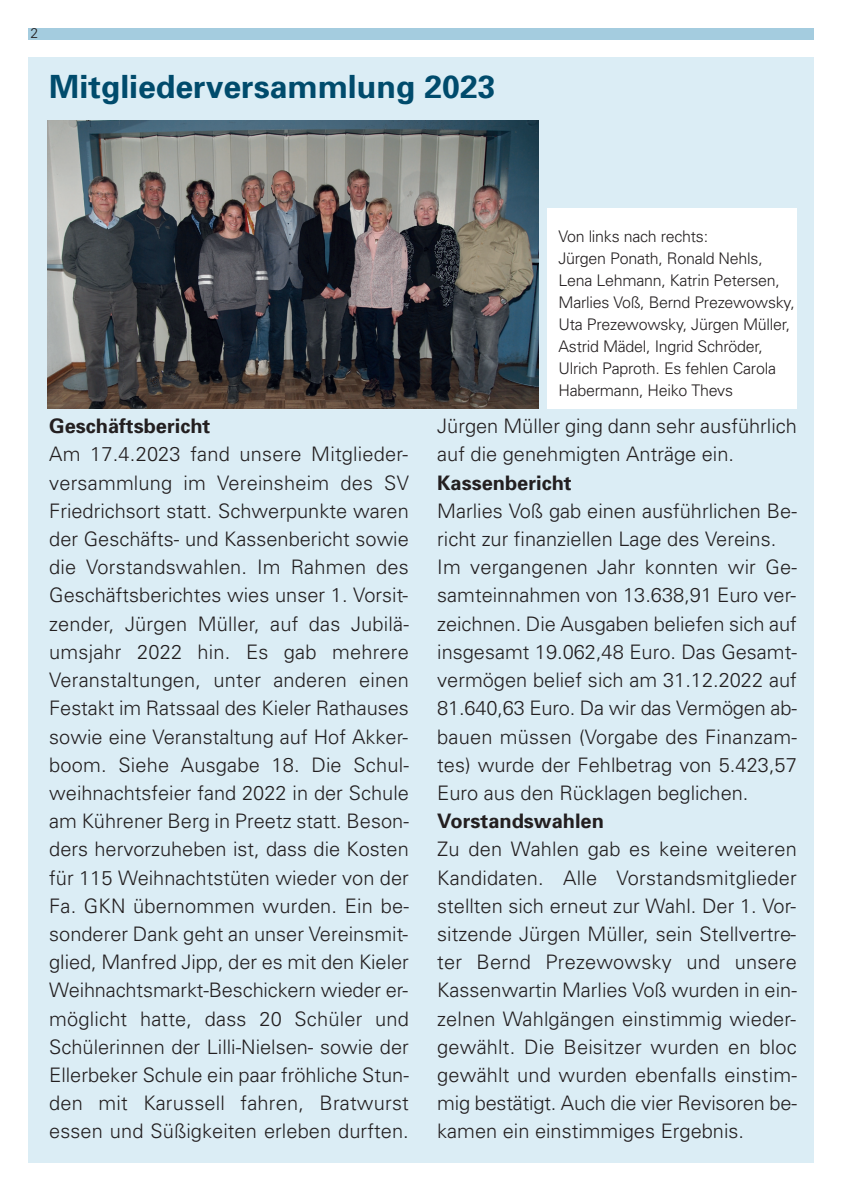
<style>
.page{position:relative;width:842px;height:1191px;background:#fff}
.page>*{position:absolute;margin:0;border:0;box-sizing:border-box;transform-origin:0 0}
.t1{font:700 32px "Univers";color:#004b6c}
.t2{font:300 20px/28.2px "Univers";color:#231f20;text-align:justify}
.t3{font:700 20px "Univers";color:#231f20}
.t4{font:300 16px/22px "Univers";letter-spacing:-.015em;color:#231f20}
.t5{font:300 14px "Univers";color:#231f20}
</style>
<div class="page">
<div style="left:28px;top:28px;width:786px;height:12px;background:#a4ccdf"></div>
<div style="left:28px;top:57px;width:786px;height:1105px;background:#dbedf5"></div>
<img style="left:47px;top:121px;width:491px;height:288px">
<div style="left:547px;top:208px;width:250px;height:201px;background:#fff"></div>
<p class="t5" style="left:30px;top:28px;width:9px">2</p>
<p class="t1" style="left:49px;top:75px;width:448px">Mitgliederversammlung 2023</p>
<p class="t3" style="left:49px;top:419px;width:163px">Geschäftsbericht</p>
<p class="t2" style="left:49px;top:442px;width:361px">Am 17.4.2023 fand unsere Mitglieder&shy;versammlung im Vereinsheim des SV Friedrichsort statt. Schwerpunkte waren der Geschäfts- und Kassenbericht sowie die Vorstandswahlen. Im Rahmen des Geschäftsberichtes wies unser 1. Vorsit&shy;zender, Jürgen Müller, auf das Jubilä&shy;umsjahr 2022 hin. Es gab mehrere Veranstaltungen, unter anderen einen Festakt im Ratssaal des Kieler Rathauses sowie eine Veranstaltung auf Hof Akker&shy;boom. Siehe Ausgabe 18. Die Schul&shy;weihnachtsfeier fand 2022 in der Schule am Kührener Berg in Preetz statt. Beson&shy;ders hervorzuheben ist, dass die Kosten für 115 Weihnachtstüten wieder von der Fa. GKN übernommen wurden. Ein be&shy;sonderer Dank geht an unser Vereinsmit&shy;glied, Manfred Jipp, der es mit den Kieler Weihnachtsmarkt-Beschickern wieder er&shy;möglicht hatte, dass 20 Schüler und Schülerinnen der Lilli-Nielsen- sowie der Ellerbeker Schule ein paar fröhliche Stun&shy;den mit Karussell fahren, Bratwurst essen und Süßigkeiten erleben durften.</p>
<p class="t4" style="left:558px;top:226px;width:151px">Von links nach rechts:</p>
<p class="t4" style="left:558px;top:248px;width:238px">Jürgen Ponath, Ronald Nehls,<br>Lena Lehmann, Katrin Petersen,<br>Marlies Voß, Bernd Prezewowsky,<br>Uta Prezewowsky, Jürgen Müller,<br>Astrid Mädel, Ingrid Schröder,</p>
<p class="t4" style="left:558px;top:358px;width:219px">Ulrich Paproth. Es fehlen Carola<br>Habermann, Heiko Thevs</p>
<p class="t2" style="left:437px;top:414px;width:361px">Jürgen Müller ging dann sehr ausführlich auf die genehmigten Anträge ein.</p>
<p class="t3" style="left:437px;top:475px;width:136px">Kassenbericht</p>
<p class="t2" style="left:437px;top:498px;width:361px">Marlies Voß gab einen ausführlichen Be&shy;richt zur finanziellen Lage des Vereins.</p>
<p class="t2" style="left:437px;top:555px;width:361px">Im vergangenen Jahr konnten wir Ge&shy;samteinnahmen von 13.638,91 Euro ver&shy;zeichnen. Die Ausgaben beliefen sich auf insgesamt 19.062,48 Euro. Das Gesamt&shy;vermögen belief sich am 31.12.2022 auf 81.640,63 Euro. Da wir das Vermögen ab&shy;bauen müssen (Vorgabe des Finanzam&shy;tes) wurde der Fehlbetrag von 5.423,57<br>Euro aus den Rücklagen beglichen.</p>
<p class="t3" style="left:437px;top:813px;width:168px">Vorstandswahlen</p>
<p class="t2" style="left:437px;top:837px;width:361px">Zu den Wahlen gab es keine weiteren Kandidaten. Alle Vorstandsmitglieder stellten sich erneut zur Wahl. Der 1. Vor&shy;sitzende Jürgen Müller, sein Stellvertre&shy;ter Bernd Prezewowsky und unsere Kassenwartin Marlies Voß wurden in ein&shy;zelnen Wahlgängen einstimmig wieder&shy;gewählt. Die Beisitzer wurden en bloc gewählt und wurden ebenfalls einstim&shy;mig bestätigt. Auch die vier Revisoren be&shy;kamen ein einstimmiges Ergebnis.</p>
</div>
